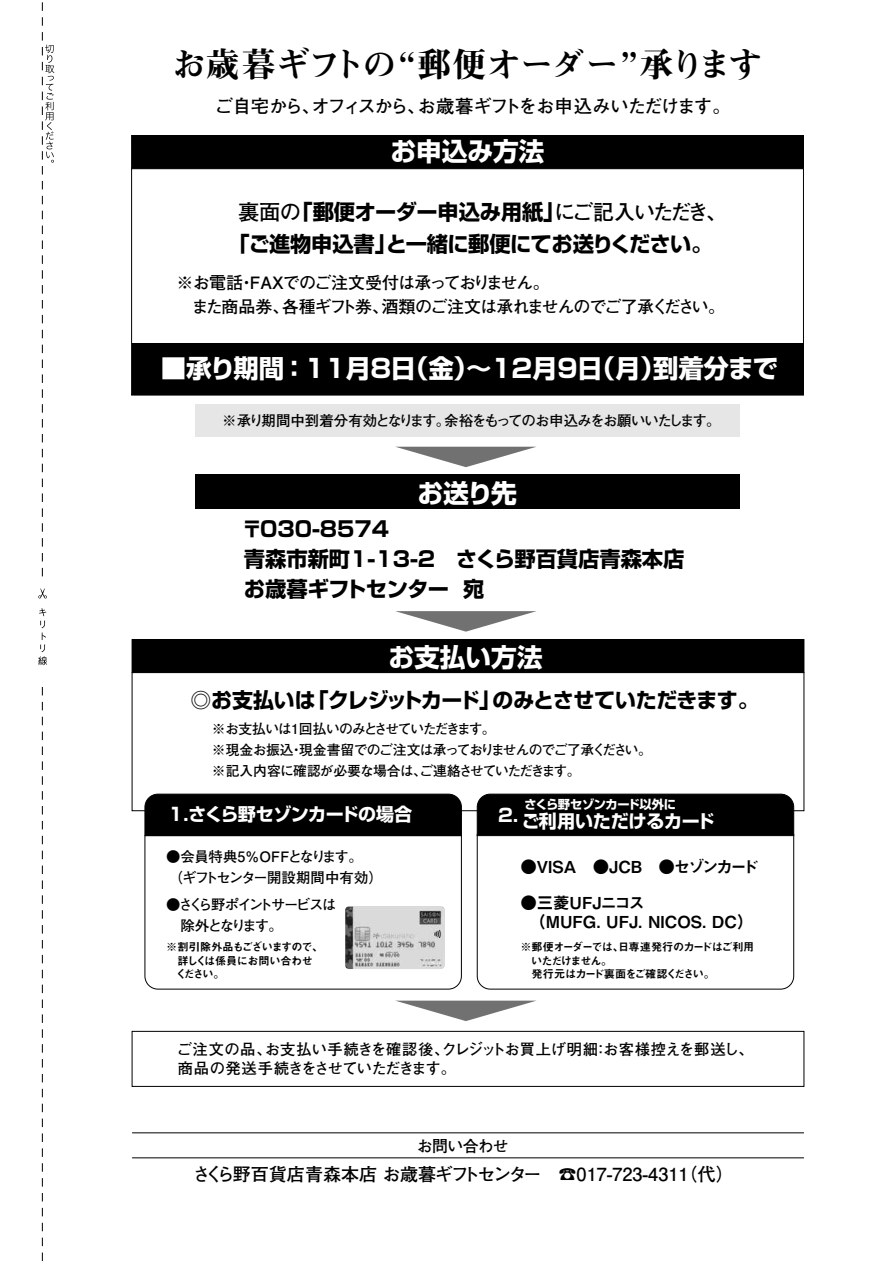
<style>
.page{position:relative;width:893px;height:1263px;background:#fff}
.page>*{position:absolute;margin:0;border:0;box-sizing:border-box;transform-origin:0 0}
.t1{font:34.05px "Midashi Min Pr 6 MA31";letter-spacing:-.06em;color:#000}
.t2{font:700 33.3px "Shin Go Pro";color:#727171;scale:4.64 1}
.t3{font:700 25.65px "Shin Go Pro";color:#fff}
.t4{font:700 25.5px "Shin Go Pr 6";letter-spacing:-.01em;color:#fff}
.t5{font:700 21.3px "Shin Go Pro";letter-spacing:-.01em;color:#000}
.t6{font:700 21.3px "Shin Go Pro";letter-spacing:-.03em;color:#000}
.t7{font:700 21.3px "Futo Go B101 Pro";letter-spacing:-.13em;color:#000}
.t8{font:700 21.3px "Futo Go B101 Pro";letter-spacing:-.05em;color:#000}
.t9{font:700 20.85px "Shin Go Pro";letter-spacing:-.03em;color:#000}
.t10{font:700 20.85px "Shin Go Pro";letter-spacing:-.07em;color:#000}
.t11{font:700 18.3px "Futo Go B101 Pro";letter-spacing:-.065em;color:#000}
.t12{font:700 18.3px "Futo Go B101 Pro";letter-spacing:-.085em;color:#000}
.t13{font:700 18px "Shin Go Pro";letter-spacing:-.03em;color:#fff}
.t14{font:700 18px "Futo Go B101 Pro";letter-spacing:-.045em;color:#000}
.t15{font:700 18px "Futo Go B101 Pro";color:#000}
.t16{font:700 16.95px "Futo Go B101 Pro";letter-spacing:-.065em;color:#000}
.t17{font:16.5px/19.2px "Midashi Go Pro MB31";color:#000}
.t18{font:700 15.9px "Futo Go B101 Pro";letter-spacing:-.035em;color:#000}
.t19{font:700 15.3px "Futo Go B101 Pro";letter-spacing:.005em;color:#000}
.t20{font:700 15.3px "Futo Go B101 Pro";letter-spacing:-.06em;color:#000}
.t21{font:700 14.4px/21.3px "Futo Go B101 Pro";letter-spacing:-.04em;color:#000}
.t22{font:700 14.4px/21.3px "Futo Go B101 Pro";letter-spacing:-.145em;color:#000}
.t23{font:700 14.4px "Futo Go B101 Pro";letter-spacing:-.08em;color:#000}
.t24{font:700 14.4px "Futo Go B101 Pro";letter-spacing:-.06em;color:#000}
.t25{font:700 13.8px/21.3px "Futo Go B101 Pro";letter-spacing:-.065em;color:#000}
.t26{font:700 12.3px "Shin Go Pro";letter-spacing:-.03em;color:#fff}
.t27{font:11.1px/13.8px "Midashi Go Pro MB31";letter-spacing:-.085em;color:#000}
.t28{font:11.1px "Midashi Go Pro MB31";letter-spacing:-.03em;color:#000}
.s1{font-family:"Shin Go Pro"}
</style>
<div class="page">
<svg style="left:476px;top:836px;width:318px;height:154px"></svg>
<svg style="left:144px;top:836px;width:318px;height:154px"></svg>
<svg style="left:38px;top:2px;width:16px;height:1259px"></svg>
<div style="left:132px;top:344px;width:671px;height:51px;background:#000"></div>
<div style="left:144px;top:793px;width:318px;height:43px;background:#000"></div>
<svg style="left:476px;top:793px;width:318px;height:43px;background:#070707"></svg>
<div style="left:195px;top:405px;width:544px;height:32px;background:#e6e6e6"></div>
<div style="left:132px;top:136px;width:671px;height:32px;background:#000"></div>
<div style="left:131px;top:135px;width:673px;height:34px;border:1px solid #000"></div>
<div style="left:132px;top:1031px;width:672px;height:56px;border:1px solid #000"></div>
<hr style="left:132px;top:1157px;width:672px;height:1px;background:#000">
<hr style="left:132px;top:1132px;width:672px;height:1px;background:#000">
<div style="left:132px;top:640px;width:672px;height:32px;background:#000"></div>
<div style="left:132px;top:639px;width:672px;height:34px;border:1px solid #000"></div>
<div style="left:195px;top:475px;width:544px;height:34px;background:#000"></div>
<img style="left:345px;top:906px;width:100px;height:63px">
<h1 class="t1" style="left:172px;top:38px;width:592px">お歳暮ギフトの“郵便オーダー”承ります</h1>
<h3 class="t12" style="left:215px;top:92px;width:212px">ご自宅からオフィスから、</h3>
<h3 class="t11" style="left:417px;top:92px;width:315px">お歳暮ギフトをお申込みいただけます。</h3>
<h3 class="t11" style="left:302px;top:92px;width:20px">、</h3>
<h3 class="t3" style="left:390px;top:131px;width:156px">お申込み方法</h3>
<h3 class="t5" style="left:292px;top:195px;width:274px">「郵便オーダー申込み用紙」</h3>
<h3 class="t7" style="left:554px;top:195px;width:175px">にご記入いただき、</h3>
<h3 class="t8" style="left:238px;top:195px;width:64px">裏面の</h3>
<h3 class="t6" style="left:386px;top:227px;width:328px">と一緒に郵便にてお送りください。</h3>
<h3 class="t5" style="left:228px;top:227px;width:169px">「ご進物申込書」</h3>
<p class="t16" style="left:176px;top:269px;width:375px">※お電話 FAXでのご注文受付は承っておりません。</p>
<p class="t16" style="left:238px;top:269px;width:19px">・</p>
<p class="t16" style="left:381px;top:293px;width:345px">酒類のご注文は承れませんのでご了承ください。</p>
<p class="t16" style="left:282px;top:293px;width:109px">各種ギフト券、</p>
<p class="t16" style="left:176px;top:293px;width:115px">　また商品券、</p>
<h3 class="t4" style="left:653px;top:348px;width:127px">到着分まで</h3>
<h3 class="t4" style="left:161px;top:348px;width:506px"><span class="s1">■承り期間：</span>11月8 （日金）～12月9 （日月）</h3>
<p class="t23" style="left:444px;top:409px;width:278px">余裕をもってのお申込みをお願いいたします。</p>
<p class="t24" style="left:222px;top:409px;width:230px">※承り期間中到着分有効となります。</p>
<h2 class="t2" style="left:388px;top:429px;width:35px">▼</h2>
<h3 class="t3" style="left:417px;top:473px;width:101px">お送り先</h3>
<h3 class="t5" style="left:241px;top:512px;width:149px">〒030-8574</h3>
<h3 class="t5" style="left:244px;top:542px;width:442px">青森市新町1-13-2　さくら野百貨店青森本店</h3>
<h3 class="t5" style="left:463px;top:572px;width:23px">宛</h3>
<h3 class="t5" style="left:244px;top:572px;width:207px">お歳暮ギフトセンター</h3>
<h2 class="t2" style="left:388px;top:594px;width:35px">▼</h2>
<h3 class="t3" style="left:388px;top:637px;width:156px">お支払い方法</h3>
<h3 class="t10" style="left:308px;top:683px;width:194px">「クレジットカード」</h3>
<h3 class="t9" style="left:190px;top:683px;width:127px">◎お支払いは</h3>
<p class="t25" style="left:212px;top:716px;width:442px">※お支払いは1回払いのみとさせていただきます。<br>※現金お振込現金書留でのご注文は承っておりませんのでご了承ください。</p>
<h3 class="t9" style="left:492px;top:683px;width:268px">のみとさせていただきます。</h3>
<p class="t25" style="left:212px;top:737px;width:370px;text-indent:78px">・<br>※記入内容に確認が必要な場合はご連絡させていただきます。</p>
<p class="t25" style="left:413px;top:759px;width:15px">、</p>
<p class="t26" style="left:524px;top:795px;width:153px">さくら野セゾンカード以外に</p>
<h3 class="t13" style="left:168px;top:800px;width:245px">1.さくら野セゾンカードの場合</h3>
<h3 class="t13" style="left:498px;top:806px;width:218px">　ご利用いただけるカード</h3>
<p class="t17" style="left:520px;top:855px;width:123px">●VISA　●JCB</p>
<p class="t17" style="left:529px;top:891px;width:226px;text-indent:-9px">●三菱UFJニコス<br>（MUFG. UFJ. NICOS. DC(</p>
<h3 class="t13" style="left:498px;top:800px;width:22px">2.</h3>
<p class="t21" style="left:166px;top:844px;width:219px">●会員特典5％OFFとなります。<br>（ギフトセンター開設期間中有効(</p>
<p class="t22" style="left:166px;top:892px;width:172px">●さくら野ポイントサービスは　除外となります。</p>
<p class="t27" style="left:166px;top:938px;width:159px">※割引除外品もございますので、　詳しくは係員にお問い合わせ　ください。</p>
<p class="t28" style="left:618px;top:938px;width:138px">日専連発行のカードはご利用</p>
<p class="t17" style="left:658px;top:855px;width:101px">●セゾンカード</p>
<p class="t27" style="left:520px;top:938px;width:196px">※郵便オーダーでは、<br>　いただけません。<br>　発行元はカード裏面をご確認ください。</p>
<h2 class="t2" style="left:388px;top:983px;width:35px">▼</h2>
<p class="t20" style="left:178px;top:1056px;width:280px">商品の発送手続きをさせていただきます。</p>
<p class="t19" style="left:442px;top:1037px;width:313px">クレジットお買上げ明細お客様控えを郵送し、</p>
<p class="t19" style="left:177px;top:1037px;width:96px">ご注文の品、</p>
<p class="t19" style="left:265px;top:1037px;width:186px">お支払い手続きを確認後、</p>
<p class="t19" style="left:593px;top:1037px;width:17px">：</p>
<p class="t18" style="left:417px;top:1133px;width:93px">お問い合わせ</p>
<h3 class="t14" style="left:192px;top:1159px;width:351px">さくら野百貨店青森本店お歳暮ギフトセンター</h3>
<h3 class="t15" style="left:679px;top:1159px;width:57px">（代(</h3>
<h3 class="t15" style="left:559px;top:1159px;width:131px">☎017-723-4311</h3>
</div>
